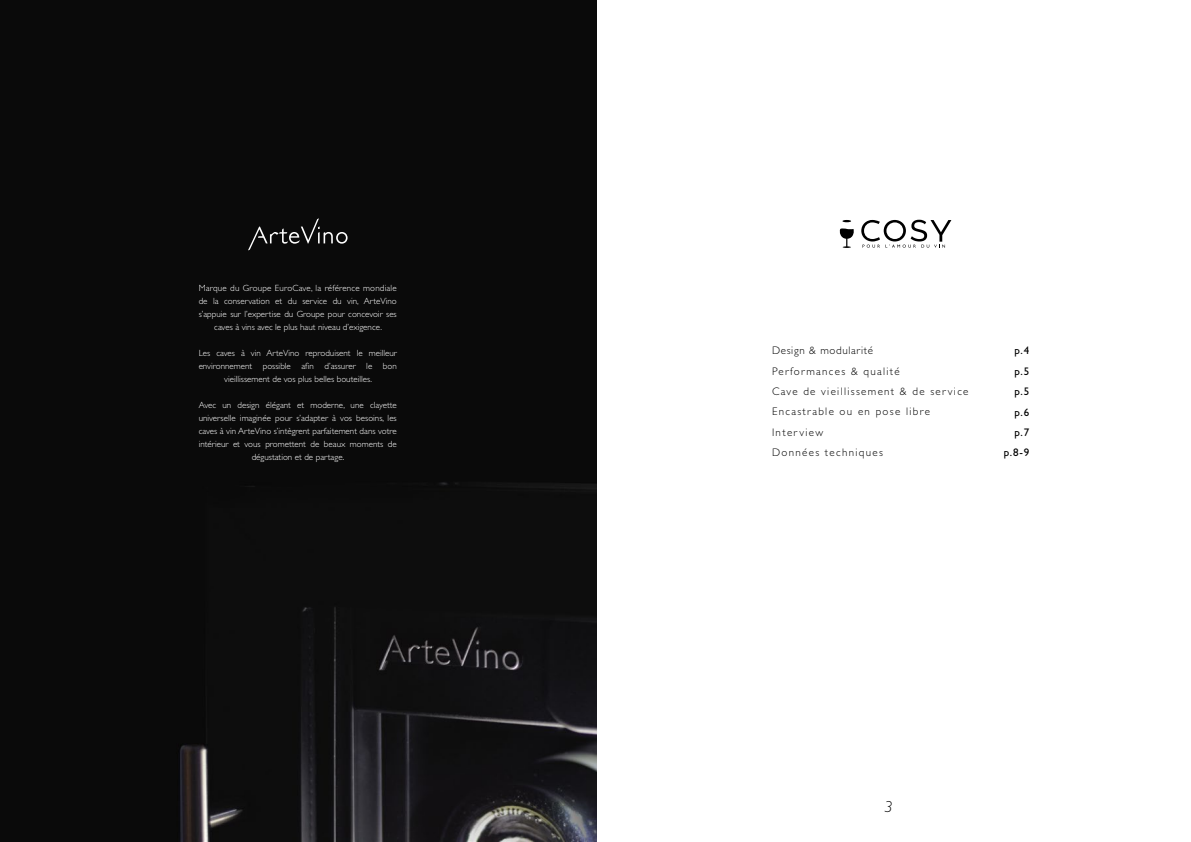
<style>
.page{position:relative;width:1191px;height:842px;background:#fff}
.page>*{position:absolute;margin:0;border:0;box-sizing:border-box;transform-origin:0 0}
.t1{font:italic 300 16px "Gill Sans";color:#000}
.t2{font:300 11px/20.5px "Gill Sans";letter-spacing:.12em;color:#000}
.t3{font:11px/20.5px "Gill Sans";color:#000;text-align:right}
.t4{font:300 9px/13px "Gill Sans";color:#fff;text-align:center}
</style>
<div class="page">
<img style="left:0;top:0;width:596px;height:842px">
<svg style="left:248px;top:218px;width:99px;height:32px"></svg>
<svg style="left:861px;top:220px;width:90px;height:28px"></svg>
<svg style="left:839px;top:228px;width:15px;height:20px"></svg>
<svg style="left:842px;top:220px;width:9px;height:2px"></svg>
<p class="t4" style="left:199px;top:281px;width:200px">Marque du Groupe EuroCave, la référence mondiale de la conservation et du service du vin, ArteVino s’appuie sur l’expertise du Groupe pour concevoir ses caves à vins avec le plus haut niveau d’exigence.</p>
<p class="t4" style="left:199px;top:346px;width:200px">Les caves à vin ArteVino reproduisent le meilleur environnement possible afin d’assurer le bon vieillissement de vos plus belles bouteilles.</p>
<p class="t4" style="left:199px;top:398px;width:200px">Avec un design élégant et moderne, une clayette universelle imaginée pour s’adapter à vos besoins, les caves à vin ArteVino s’intègrent parfaitement dans votre intérieur et vous promettent de beaux moments de dégustation et de partage.</p>
<p class="t2" style="left:772px;top:340px;width:198px">Design &amp; modularité<br>Performances &amp; qualité<br>Cave de vieillissement &amp; de service<br>Encastrable ou en pose libre<br>Interview<br>Données techniques</p>
<p class="t3" style="left:1003px;top:340px;width:27px">p.4 p.5 p.5 p.6 p.7 p.8-9</p>
<h1 class="t1" style="left:884px;top:798px;width:10px">3</h1>
</div>
